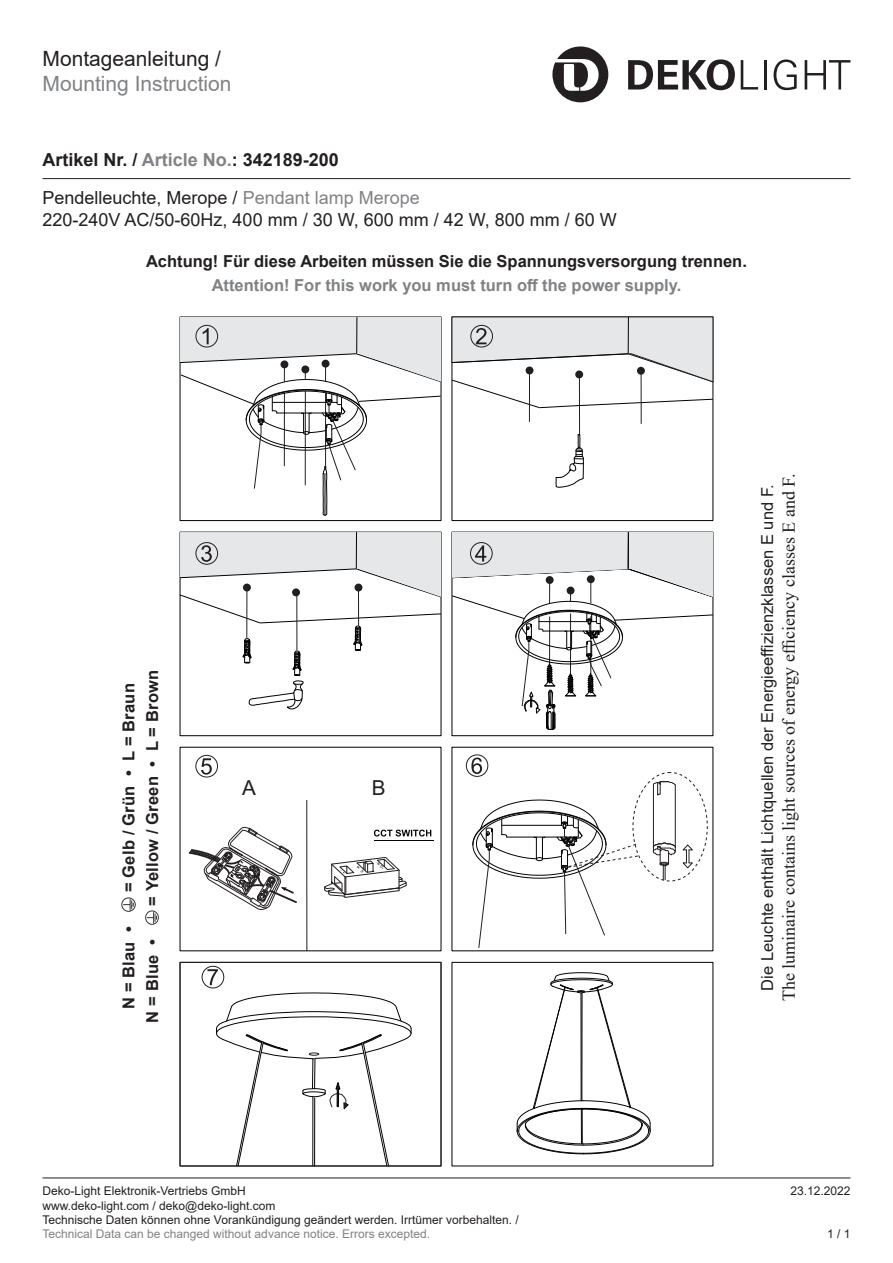
<style>
.page{position:relative;width:893px;height:1263px;background:#fff}
.page>*{position:absolute;margin:0;border:0;box-sizing:border-box;transform-origin:0 0}
.t1{font:21px "Arial";color:#808285}
.t2{font:21px "Arial";color:#231f20}
.t3{font:20.7px "Arial";color:#231f20}
.t4{font:700 18px/38.5px "Arial";color:#231f20}
.t5{font:18px "Times New Roman";color:#231f20}
.t6{font:18px "Arial";color:#231f20}
.t7{font:700 16.5px "Arial";color:#231f20}
.t8{font:16.5px "Arial";color:#231f20}
.t9{font:700 16.5px "Arial";color:#808285}
.t10{font:12px/14.4px "Arial";color:#231f20}
.t11{font:12px "Arial";color:#808285}
.s1{color:#808285}
.s2{font-weight:400}
.s3{font-weight:400;color:#808285}
</style>
<div class="page">
<svg style="left:188px;top:826px;width:109px;height:84px"></svg>
<hr style="left:374px;top:840px;width:59px;height:1px;background:#080303">
<svg style="left:374px;top:830px;width:57px;height:6px"></svg>
<svg style="left:324px;top:857px;width:83px;height:41px"></svg>
<hr style="left:306px;top:800px;width:1px;height:151px;background:#231f20">
<div style="left:196px;top:755px;width:22px;height:22px;border:1px solid #231f20;border-radius:50%"></div>
<svg style="left:201px;top:758px;width:11px;height:17px"></svg>
<div style="left:202px;top:966px;width:22px;height:22px;border:1px solid #231f20;border-radius:50%"></div>
<svg style="left:207px;top:969px;width:11px;height:16px"></svg>
<div style="left:466px;top:754px;width:22px;height:23px;border:1px solid #231f20;border-radius:50%"></div>
<svg style="left:471px;top:757px;width:11px;height:17px"></svg>
<svg style="left:179px;top:532px;width:263px;height:177px"></svg>
<svg style="left:452px;top:317px;width:261px;height:171px"></svg>
<svg style="left:653px;top:781px;width:23px;height:15px"></svg>
<hr style="left:653px;top:785px;width:1px;height:62px;background:#231f20">
<hr style="left:675px;top:785px;width:1px;height:66px;background:#231f20">
<svg style="left:682px;top:844px;width:11px;height:24px"></svg>
<svg style="left:653px;top:843px;width:23px;height:37px"></svg>
<svg style="left:473px;top:800px;width:167px;height:148px"></svg>
<svg style="left:216px;top:992px;width:196px;height:172px"></svg>
<div style="left:180px;top:962px;width:261px;height:204px;border:1px solid #231f20"></div>
<svg style="left:179px;top:317px;width:263px;height:199px"></svg>
<div style="left:280px;top:360px;width:8px;height:8px;background:#231f20;border-radius:50%"></div>
<div style="left:301px;top:365px;width:8px;height:8px;background:#231f20;border-radius:50%"></div>
<div style="left:322px;top:360px;width:7px;height:8px;background:#231f20;border-radius:50%"></div>
<svg style="left:451px;top:532px;width:263px;height:198px"></svg>
<div style="left:546px;top:576px;width:8px;height:8px;background:#231f20;border-radius:50%"></div>
<div style="left:587px;top:575px;width:8px;height:8px;background:#231f20;border-radius:50%"></div>
<div style="left:567px;top:587px;width:7px;height:7px;background:#231f20;border-radius:50%"></div>
<svg style="left:517px;top:972px;width:134px;height:182px"></svg>
<hr style="left:581px;top:1109px;width:1px;height:35px;background:#030303">
<hr style="left:582px;top:1109px;width:1px;height:35px;background:#030303">
<hr style="left:43px;top:178px;width:807px;height:1px;background:#231f20">
<svg style="left:552px;top:46px;width:56px;height:56px"></svg>
<svg style="left:628px;top:59px;width:107px;height:31px"></svg>
<svg style="left:741px;top:60px;width:17px;height:30px"></svg>
<hr style="left:764px;top:60px;width:2px;height:30px;background:#231f20">
<svg style="left:774px;top:59px;width:23px;height:31px"></svg>
<svg style="left:805px;top:60px;width:45px;height:30px"></svg>
<hr style="left:43px;top:1177px;width:807px;height:1px;background:#231f20">
<img style="left:121px;top:897px;width:15px;height:15px">
<img style="left:145px;top:910px;width:14px;height:15px">
<h1 class="t2" style="left:43px;top:44px;width:180px">Montageanleitung /</h1>
<h1 class="t1" style="left:43px;top:69px;width:191px">Mounting Instruction</h1>
<h3 class="t4" style="left:43px;top:140px;width:379px">Artikel Nr. / <span class="s1">Article No.</span>: 342189-200<br><span class="s2">Pendelleuchte, Merope /</span> <span class="s3">Pendant lamp Merope</span></h3>
<h3 class="t6" style="left:43px;top:207px;width:576px">220-240V AC/50-60Hz, 400 mm / 30 W, 600 mm / 42 W, 800 mm / 60 W</h3>
<h3 class="t7" style="left:146px;top:250px;width:602px">Achtung! Für diese Arbeiten müssen Sie die Spannungsversorgung trennen.</h3>
<h3 class="t9" style="left:212px;top:274px;width:471px">Attention! For this work you must turn off the power supply.</h3>
<h3 class="t7" style="left:117px;top:892px;width:210px;rotate:-90deg">= Gelb / Grün • L = Braun</h3>
<h3 class="t7" style="left:117px;top:1009px;width:85px;rotate:-90deg">N = Blau •</h3>
<h3 class="t7" style="left:141px;top:905px;width:237px;rotate:-90deg">= Yellow / Green • L = Brown</h3>
<h3 class="t7" style="left:141px;top:1023px;width:85px;rotate:-90deg">N = Blue •</h3>
<h2 class="t3" style="left:242px;top:774px;width:15px">A</h2>
<h2 class="t3" style="left:372px;top:774px;width:15px">B</h2>
<h3 class="t8" style="left:756px;top:990px;width:507px;rotate:-90deg">Die Leuchte enthält Lichtquellen der Energieeffizienzklassen E und F.</h3>
<h3 class="t5" style="left:776px;top:1001px;width:529px;rotate:-90deg">The luminaire contains light sources of energy efficiency classes E and F.</h3>
<p class="t10" style="left:43px;top:1184px;width:205px">Deko-Light Elektronik-Vertriebs GmbH</p>
<p class="t10" style="left:790px;top:1184px;width:62px">23.12.2022</p>
<p class="t10" style="left:43px;top:1198px;width:478px">www.deko-light.com / deko@deko-light.com<br>Technische Daten können ohne Vorankündigung geändert werden. Irrtümer vorbehalten. /</p>
<p class="t11" style="left:43px;top:1226px;width:389px">Technical Data can be changed without advance notice. Errors excepted.</p>
<p class="t10" style="left:827px;top:1227px;width:25px">1 / 1</p>
</div>
